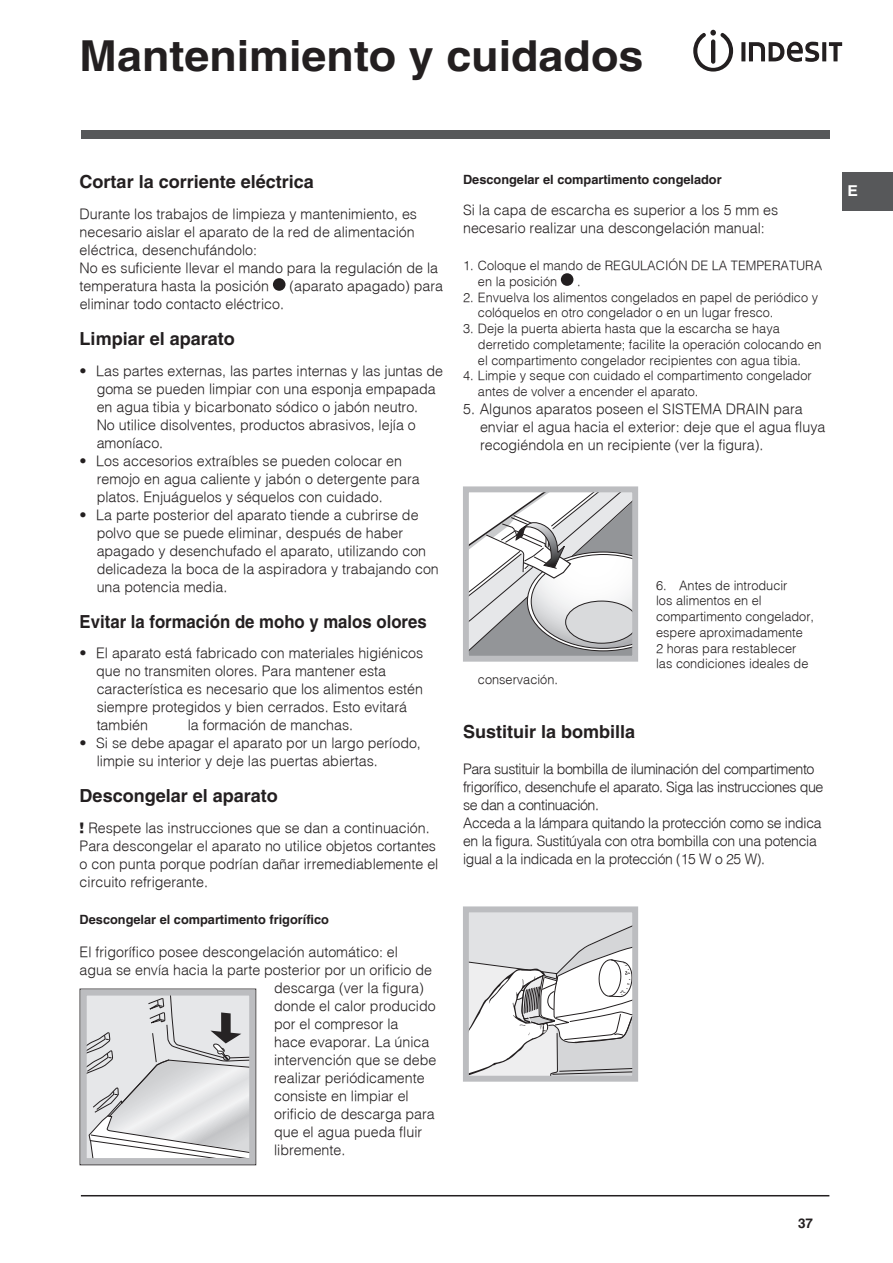
<style>
.page{position:relative;width:893px;height:1263px;background:#fff}
.page>*{position:absolute;margin:0;border:0;box-sizing:border-box;transform-origin:0 0}
.t1{font:700 42.75px "Helvetica";color:#231f20;scale:1.05 1}
.t2{font:700 18px "Helvetica";color:#231f20}
.t3{font:700 18px "Helvetica";color:#231f20;scale:.93 1}
.t4{font:700 15px "Helvetica";color:#fff;scale:1.05 1}
.t5{font:300 14.25px/18px "Helvetica";color:#231f20}
.t6{font:300 14.25px/18px "Helvetica";letter-spacing:-.025em;color:#231f20}
.t7{font:700 13.5px "Helvetica";color:#231f20}
.t8{font:300 12.75px/15.8px "Helvetica";color:#231f20}
.t9{font:700 12.75px "Helvetica";color:#231f20}
.s1{font-weight:900}
</style>
<div class="page">
<div style="left:81px;top:130px;width:748px;height:8px;background:#57585a"></div>
<div style="left:842px;top:172px;width:51px;height:38px;background:#57585a"></div>
<svg style="left:693px;top:30px;width:40px;height:42px"></svg>
<svg style="left:741px;top:42px;width:4px;height:19px"></svg>
<svg style="left:749px;top:42px;width:70px;height:20px"></svg>
<svg style="left:822px;top:42px;width:4px;height:19px"></svg>
<svg style="left:829px;top:42px;width:13px;height:19px"></svg>
<hr style="left:81px;top:1195px;width:748px;height:1px;background:#231f20">
<div style="left:273px;top:278px;width:13px;height:13px;background:#231f20;border-radius:50%"></div>
<svg style="left:88px;top:996px;width:160px;height:161px;background:#d8d9da"></svg>
<div style="left:81px;top:989px;width:174px;height:175px;border:6px solid #bcbdc0"></div>
<div style="left:561px;top:273px;width:12px;height:13px;background:#231f20;border-radius:50%"></div>
<svg style="left:470px;top:913px;width:161px;height:162px"></svg>
<div style="left:463px;top:906px;width:175px;height:176px;border:6px solid #bcbdc0"></div>
<svg style="left:470px;top:493px;width:161px;height:162px"></svg>
<div style="left:463px;top:486px;width:175px;height:176px;border:6px solid #bcbdc0"></div>
<h1 class="t1" style="left:80px;top:30px;width:538px">Mantenimiento y cuidados</h1>
<p class="t2" style="left:80px;top:171px;width:236px">Cortar la corriente eléctrica</p>
<p class="t5" style="left:80px;top:204px;width:360px">Durante los trabajos de limpieza y mantenimiento, es necesario aislar el aparato de la red de alimentación eléctrica, desenchufándolo:<br>No es suficiente llevar el mando para la regulación de la temperatura hasta la posición</p>
<p class="t5" style="left:289px;top:276px;width:155px">(aparato apagado) para</p>
<p class="t5" style="left:80px;top:294px;width:206px">eliminar todo contacto eléctrico.</p>
<p class="t2" style="left:80px;top:327px;width:157px">Limpiar el aparato</p>
<p class="t5" style="left:97px;top:361px;width:348px;text-indent:-17px">• Las partes externas, las partes internas y las juntas de goma se pueden limpiar con una esponja empapada en agua tibia y bicarbonato sódico o jabón neutro.<br>No utilice disolventes, productos abrasivos, lejía o amoníaco.</p>
<p class="t5" style="left:97px;top:451px;width:325px;text-indent:-17px">• Los accesorios extraíbles se pueden colocar en remojo en agua caliente y jabón o detergente para platos. Enjuáguelos y séquelos con cuidado.</p>
<p class="t5" style="left:97px;top:505px;width:344px;text-indent:-17px">• La parte posterior del aparato tiende a cubrirse de polvo que se puede eliminar, después de haber apagado y desenchufado el aparato, utilizando con delicadeza la boca de la aspiradora y trabajando con una potencia media.</p>
<p class="t3" style="left:80px;top:610px;width:375px">Evitar la formación de moho y malos olores</p>
<p class="t5" style="left:96px;top:644px;width:329px;text-indent:-17px">• El aparato está fabricado con materiales higiénicos que no transmiten olores. Para mantener esta característica es necesario que los alimentos estén siempre protegidos y bien cerrados. Esto evitará también</p>
<p class="t5" style="left:188px;top:716px;width:167px">la formación de manchas.</p>
<p class="t5" style="left:97px;top:734px;width:326px;text-indent:-17px">• Si se debe apagar el aparato por un largo período, limpie su interior y deje las puertas abiertas.</p>
<p class="t2" style="left:80px;top:785px;width:200px">Descongelar el aparato</p>
<p class="t5" style="left:80px;top:819px;width:360px"><span class="s1">!</span> Respete las instrucciones que se dan a continuación.<br>Para descongelar el aparato no utilice objetos cortantes o con punta porque podrían dañar irremediablemente el circuito refrigerante.</p>
<p class="t9" style="left:80px;top:912px;width:251px">Descongelar el compartimento frigorífico</p>
<p class="t5" style="left:80px;top:943px;width:320px">El frigorífico posee descongelación automático: el</p>
<p class="t5" style="left:80px;top:961px;width:354px">agua se envía hacia la parte posterior por un orificio de</p>
<p class="t5" style="left:274px;top:979px;width:151px">descarga (ver la figura)</p>
<p class="t5" style="left:274px;top:997px;width:163px">donde el calor producido</p>
<p class="t5" style="left:274px;top:1015px;width:126px">por el compresor la</p>
<p class="t5" style="left:274px;top:1033px;width:157px">hace evaporar. La única</p>
<p class="t5" style="left:274px;top:1051px;width:164px">intervención que se debe</p>
<p class="t5" style="left:274px;top:1069px;width:152px">realizar periódicamente</p>
<p class="t5" style="left:274px;top:1087px;width:136px">consiste en limpiar el</p>
<p class="t5" style="left:274px;top:1105px;width:162px">orificio de descarga para</p>
<p class="t5" style="left:274px;top:1123px;width:150px">que el agua pueda fluir</p>
<p class="t5" style="left:274px;top:1141px;width:73px">libremente.</p>
<p class="t9" style="left:463px;top:172px;width:260px">Descongelar el compartimento congelador</p>
<p class="t5" style="left:463px;top:200px;width:317px">Si la capa de escarcha es superior a los 5 mm es necesario realizar una descongelación manual:</p>
<p class="t8" style="left:478px;top:257px;width:346px;text-indent:-15px">1. Coloque el mando de REGULACIÓN DE LA TEMPERATURA en la posición</p>
<p class="t8" style="left:577px;top:273px;width:5px">.</p>
<p class="t8" style="left:478px;top:289px;width:342px;text-indent:-15px">2. Envuelva los alimentos congelados en papel de periódico y colóquelos en otro congelador o en un lugar fresco.</p>
<p class="t8" style="left:478px;top:320px;width:345px;text-indent:-15px">3. Deje la puerta abierta hasta que la escarcha se haya derretido completamente; facilite la operación colocando en el compartimento congelador recipientes con agua tibia.</p>
<p class="t8" style="left:478px;top:368px;width:335px;text-indent:-15px">4. Limpie y seque con cuidado el compartimento congelador antes de volver a encender el aparato.</p>
<p class="t5" style="left:480px;top:400px;width:347px;text-indent:-17px">5. Algunos aparatos poseen el SISTEMA DRAIN para enviar el agua hacia el exterior: deje que el agua fluya recogiéndola en un recipiente (ver la figura).</p>
<p class="t8" style="left:478px;top:671px;width:82px">conservación.</p>
<p class="t8" style="left:656px;top:577px;width:160px">6. Antes de introducir<br>los alimentos en el compartimento congelador, espere aproximadamente<br>2 horas para restablecer las condiciones ideales de</p>
<p class="t2" style="left:463px;top:721px;width:174px">Sustituir la bombilla</p>
<p class="t6" style="left:463px;top:760px;width:362px">Para sustituir la bombilla de iluminación del compartimento frigorífico, desenchufe el aparato. Siga las instrucciones que se dan a continuación.<br>Acceda a la lámpara quitando la protección como se indica en la figura. Sustitúyala con otra bombilla con una potencia igual a la indicada en la protección (15 W o 25 W).</p>
<p class="t4" style="left:847px;top:181px;width:12px">E</p>
<p class="t7" style="left:798px;top:1215px;width:17px">37</p>
</div>
